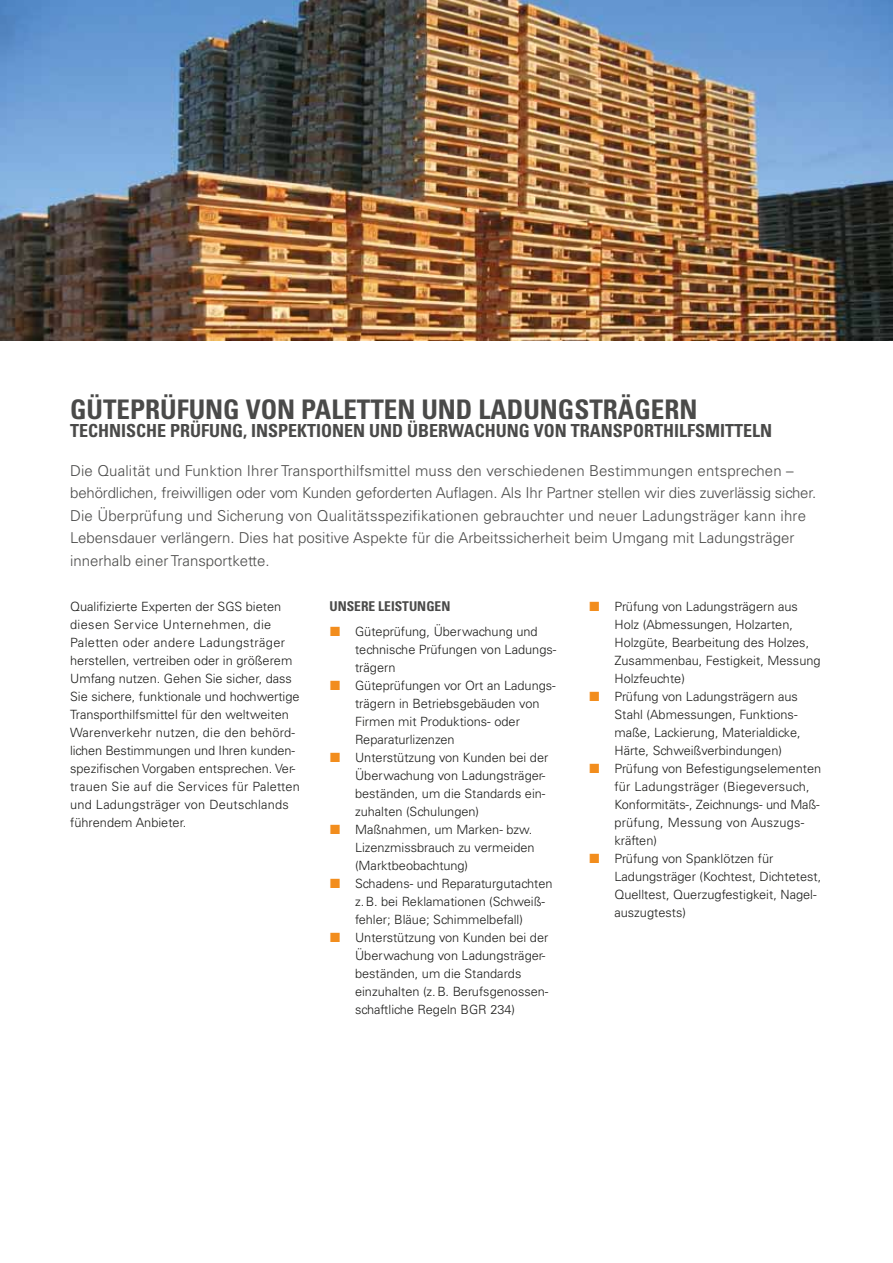
<style>
.page{position:relative;width:893px;height:1263px;background:#fff}
.page>*{position:absolute;margin:0;border:0;box-sizing:border-box;transform-origin:0 0}
.t1{font:700 condensed 27px "Univers LT Std";color:#4a4a49}
.t2{font:700 condensed 18px "Univers LT Std";color:#4a4a49}
.t3{font:300 15px/22.5px "Univers LT Std";color:#4a4a49}
.t4{font:700 condensed 13.5px "Univers LT Std";color:#4a4a49}
.t5{font:300 12.75px/18px "Univers LT Std";color:#1d1d1b}
</style>
<div class="page">
<img style="left:0;top:0;width:893px;height:340px">
<h1 class="t1" style="left:70px;top:393px;width:629px">GÜTEPRÜFUNG VON PALETTEN UND LADUNGSTRÄGERN</h1>
<h2 class="t2" style="left:70px;top:420px;width:703px">TECHNISCHE PRÜFUNG, INSPEKTIONEN UND ÜBERWACHUNG VON TRANSPORTHILFSMITTELN</h2>
<p class="t3" style="left:70px;top:459px;width:748px">Die Qualität und Funktion Ihrer Transporthilfsmittel muss den verschiedenen Bestimmungen entsprechen – behördlichen, freiwilligen oder vom Kunden geforderten Auflagen. Als Ihr Partner stellen wir dies zuverlässig sicher.<br>Die Überprüfung und Sicherung von Qualitätsspezifikationen gebrauchter und neuer Ladungsträger kann ihre Lebensdauer verlängern. Dies hat positive Aspekte für die Arbeitssicherheit beim Umgang mit Ladungsträger innerhalb einer Transportkette.</p>
<p class="t4" style="left:330px;top:598px;width:122px">UNSERE LEISTUNGEN</p>
<p class="t5" style="left:355px;top:622px;width:203px">Güteprüfung, Überwachung und technische Prüfungen von Ladungs&shy;trägern<br>Güteprüfungen vor Ort an Ladungs&shy;trägern in Betriebsgebäuden von<br>Firmen mit Produktions- oder<br>Reparaturlizenzen<br>Unterstützung von Kunden bei der<br>Überwachung von Ladungsträger&shy;beständen, um die Standards ein&shy;zuhalten (Schulungen)<br>Maßnahmen, um Marken- bzw.<br>Lizenzmissbrauch zu vermeiden (Marktbeobachtung)<br>Schadens- und Reparaturgutachten z.B. bei Reklamationen (Schweiß&shy;fehler; Bläue; Schimmelbefall)<br>Unterstützung von Kunden bei der<br>Überwachung von Ladungsträger&shy;beständen, um die Standards einzuhalten (z.B. Berufsgenossen&shy;schaftliche Regeln BGR 234)</p>
<p class="t5" style="left:70px;top:597px;width:231px">Qualifizierte Experten der SGS bieten diesen Service Unternehmen, die Paletten oder andere Ladungsträger herstellen, vertreiben oder in größerem Umfang nutzen. Gehen Sie sicher, dass Sie sichere, funktionale und hochwertige Transporthilfsmittel für den weltweiten Warenverkehr nutzen, die den behörd&shy;lichen Bestimmungen und Ihren kunden&shy;spezifischen Vorgaben entsprechen. Ver&shy;trauen Sie auf die Services für Paletten und Ladungsträger von Deutschlands führendem Anbieter.</p>
<p class="t5" style="left:614px;top:597px;width:208px">Prüfung von Ladungsträgern aus<br>Holz (Abmessungen, Holzarten,<br>Holzgüte, Bearbeitung des Holzes,<br>Zusammenbau, Festigkeit, Messung<br>Holzfeuchte)<br>Prüfung von Ladungsträgern aus<br>Stahl (Abmessungen, Funktions&shy;maße, Lackierung, Materialdicke,<br>Härte, Schweißverbindungen)<br>Prüfung von Befestigungselementen für Ladungsträger (Biegeversuch,<br>Konformitäts-, Zeichnungs- und Maß&shy;prüfung, Messung von Auszugs&shy;kräften)<br>Prüfung von Spanklötzen für<br>Ladungsträger (Kochtest, Dichtetest,<br>Quelltest, Querzugfestigkeit, Nagel&shy;auszugtests)</p>
</div>
